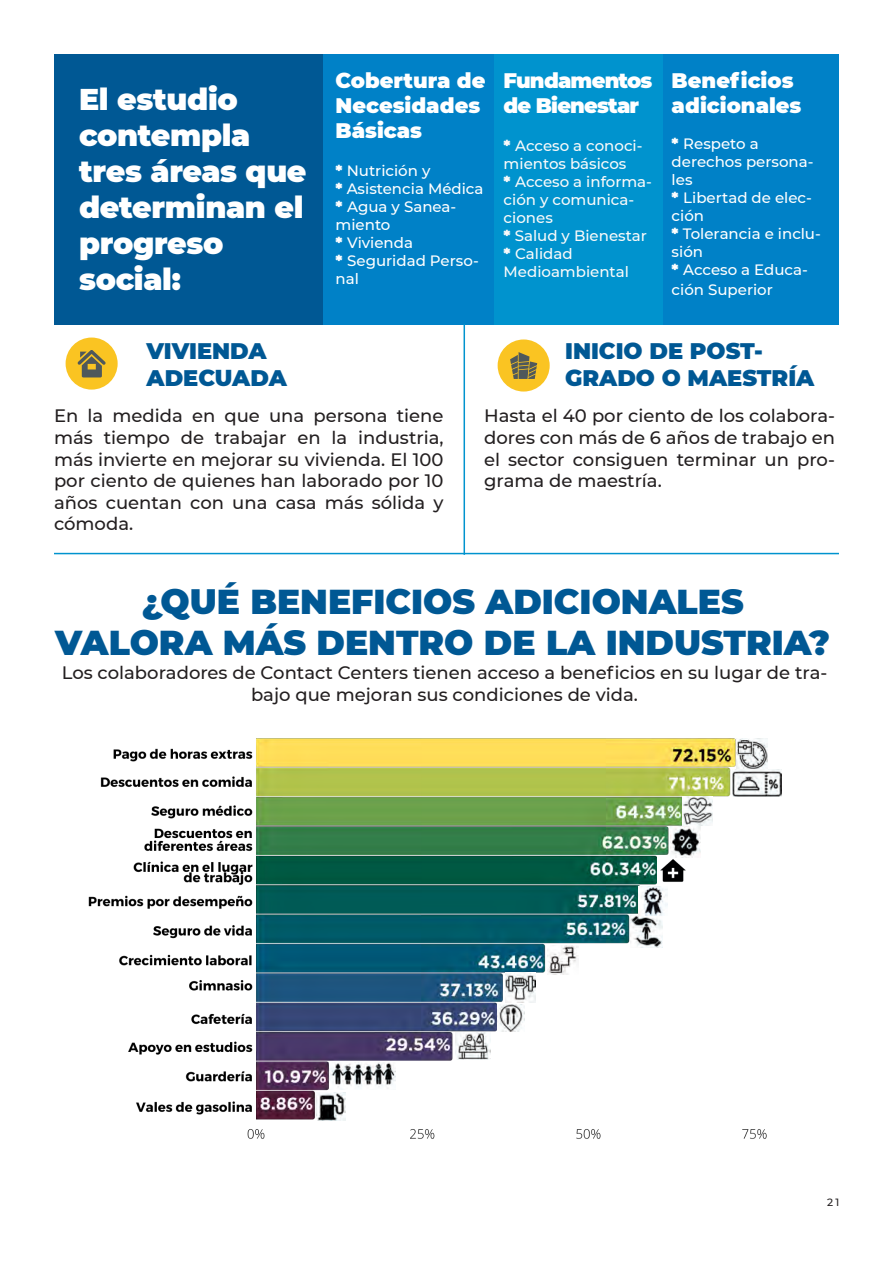
<style>
.page{position:relative;width:893px;height:1263px;background:#fff}
.page>*{position:absolute;margin:0;border:0;box-sizing:border-box;transform-origin:0 0}
.t1{font:900 34.5px/41.4px "Montserrat";color:#005894;text-align:center}
.t2{font:900 30px/36px "Montserrat";letter-spacing:-.01em;color:#fff}
.t3{font:900 22.5px "Montserrat";color:#005894}
.t4{font:900 21px/25.2px "Montserrat";color:#fff}
.t5{font:900 21px/25.2px "Montserrat";letter-spacing:-.04em;color:#fff}
.t6{font:500 18px/21.6px "Montserrat";color:#231f20;text-align:justify}
.t7{font:500 15px/18px "Montserrat";color:#fff}
.t8{font:500 15px/18px "Montserrat";color:#fafafa}
.t9{font:500 10.5px "Montserrat";color:#231f20}
.s1{font-weight:900}
</style>
<div class="page">
<img style="left:88px;top:738px;width:694px;height:401px">
<div style="left:663px;top:54px;width:176px;height:270px;background:#0081c7"></div>
<div style="left:493px;top:54px;width:170px;height:270px;background:#0093ce"></div>
<div style="left:322px;top:54px;width:172px;height:270px;background:#0081c7"></div>
<div style="left:54px;top:54px;width:268px;height:270px;background:#005894"></div>
<hr style="left:54px;top:553px;width:785px;height:1px;background:#0093ce">
<hr style="left:464px;top:324px;width:1px;height:231px;background:#0093ce">
<img style="left:548px;top:945px;width:31px;height:29px">
<img style="left:455px;top:1032px;width:35px;height:28px">
<img style="left:658px;top:857px;width:31px;height:25px">
<img style="left:630px;top:915px;width:32px;height:33px">
<img style="left:683px;top:797px;width:29px;height:29px">
<img style="left:639px;top:887px;width:28px;height:28px">
<img style="left:498px;top:1004px;width:27px;height:27px">
<img style="left:505px;top:972px;width:30px;height:30px">
<img style="left:736px;top:738px;width:32px;height:32px">
<img style="left:317px;top:1092px;width:28px;height:29px">
<img style="left:670px;top:827px;width:31px;height:30px">
<img style="left:330px;top:1063px;width:66px;height:27px">
<img style="left:732px;top:770px;width:49px;height:26px">
<div style="left:498px;top:339px;width:52px;height:53px;background:#fac422;border-radius:50%"></div>
<svg style="left:510px;top:352px;width:27px;height:27px"></svg>
<div style="left:66px;top:338px;width:52px;height:52px;background:#fac422;border-radius:50%"></div>
<svg style="left:77px;top:350px;width:29px;height:27px"></svg>
<p class="t2" style="left:79px;top:79px;width:229px">El estudio contempla tres áreas que determinan el progreso social:</p>
<p class="t3" style="left:147px;top:334px;width:122px">VIVIENDA</p>
<p class="t3" style="left:147px;top:361px;width:142px">ADECUADA</p>
<p class="t4" style="left:336px;top:66px;width:151px">Cobertura de<br>Necesidades<br>Básicas</p>
<p class="t7" style="left:336px;top:161px;width:96px"><span class="s1">*</span> Nutrición y</p>
<p class="t7" style="left:336px;top:179px;width:149px"><span class="s1">*</span> Asistencia Médica</p>
<p class="t7" style="left:336px;top:197px;width:122px"><span class="s1">*</span> Agua y Sanea&shy;miento</p>
<p class="t7" style="left:336px;top:233px;width:79px"><span class="s1">*</span> Vivienda</p>
<p class="t7" style="left:336px;top:251px;width:145px"><span class="s1">*</span> Seguridad Perso&shy;nal</p>
<p class="t5" style="left:504px;top:66px;width:150px">Fundamentos de Bienestar</p>
<p class="t8" style="left:504px;top:136px;width:140px"><span class="s1">*</span> Acceso a conoci&shy;mientos básicos</p>
<p class="t8" style="left:504px;top:172px;width:150px"><span class="s1">*</span> Acceso a informa&shy;ción y comunica&shy;ciones</p>
<p class="t8" style="left:504px;top:226px;width:145px"><span class="s1">*</span> Salud y Bienestar</p>
<p class="t8" style="left:504px;top:244px;width:127px"><span class="s1">*</span> Calidad<br>Medioambiental</p>
<p class="t4" style="left:672px;top:66px;width:131px">Beneficios adicionales</p>
<p class="t7" style="left:672px;top:134px;width:143px"><span class="s1">*</span> Respeto a derechos persona&shy;les</p>
<p class="t7" style="left:672px;top:188px;width:142px"><span class="s1">*</span> Libertad de elec&shy;ción</p>
<p class="t7" style="left:672px;top:224px;width:151px"><span class="s1">*</span> Tolerancia e inclu&shy;sión</p>
<p class="t7" style="left:672px;top:259px;width:138px;line-height:19.8px"><span class="s1">*</span> Acceso a Educa&shy;ción Superior</p>
<p class="t3" style="left:565px;top:334px;width:199px">INICIO DE POST-</p>
<p class="t3" style="left:565px;top:361px;width:251px">GRADO O MAESTRÍA</p>
<p class="t6" style="left:54px;top:405px;width:391px">En la medida en que una persona tiene más tiempo de trabajar en la industria, más invierte en mejorar su vivienda. El 100 por ciento de quienes han laborado por 10 años cuentan con una casa más sólida y cómoda.</p>
<p class="t6" style="left:484px;top:405px;width:353px">Hasta el 40 por ciento de los colabora&shy;dores con más de 6 años de trabajo en el sector consiguen terminar un pro&shy;grama de maestría.</p>
<p class="t1" style="left:55px;top:579px;width:776px">¿QUÉ BENEFICIOS ADICIONALES<br>VALORA MÁS DENTRO DE LA INDUSTRIA?</p>
<p class="t6" style="left:62px;top:661px;width:767px;text-align:center">Los colaboradores de Contact Centers tienen acceso a beneficios en su lugar de tra&shy;bajo que mejoran sus condiciones de vida.</p>
<p class="t9" style="left:827px;top:1195px;width:14px">21</p>
</div>
